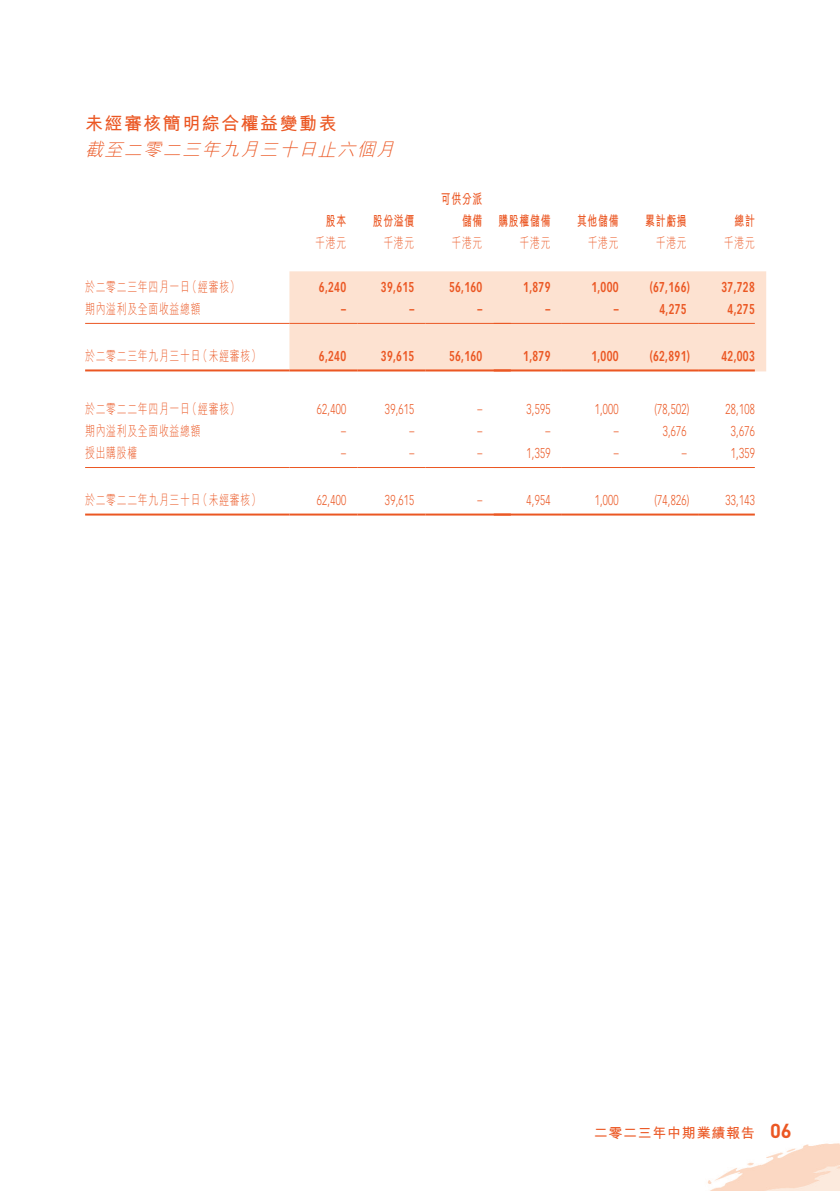
<style>
.page{position:relative;width:840px;height:1191px;background:#fff}
.page>*{position:absolute;margin:0;border:0;box-sizing:border-box;transform-origin:0 0}
.t1{font:700 20px "DIN";color:#eb5723}
.t2{font:italic 300 18px "M Hei HK";color:#eb5723}
.t3{font:700 18px "M Hei HK";letter-spacing:.08em;color:#eb5723}
.t4{font:300 14px "M Hei HK";letter-spacing:.075em;color:#eb5723;scale:.7 1}
.t5{font:300 14px "Vectora LT Std";letter-spacing:.025em;color:#eb5723;scale:.7 1}
.t6{font:700 14px "Vectora LT Std";letter-spacing:.03em;color:#eb5723;scale:.7 1}
.t7{font:700 14px "M Hei HK";letter-spacing:.08em;color:#eb5723;scale:.7 1}
.t8{font:700 14px "M Hei HK";letter-spacing:.05em;color:#eb5723}
</style>
<div class="page">
<img style="left:85px;top:271px;width:754px;height:920px">
<div style="left:289px;top:271px;width:476px;height:100px;background:#fde2d1"></div>
<hr style="left:85px;top:323px;width:204px;height:1px;background:#eb5723">
<hr style="left:289px;top:323px;width:68px;height:1px;background:#eb5723">
<hr style="left:357px;top:323px;width:68px;height:1px;background:#eb5723">
<hr style="left:425px;top:323px;width:85px;height:1px;background:#eb5723">
<hr style="left:493px;top:323px;width:68px;height:1px;background:#eb5723">
<hr style="left:561px;top:323px;width:68px;height:1px;background:#eb5723">
<hr style="left:629px;top:323px;width:68px;height:1px;background:#eb5723">
<hr style="left:697px;top:323px;width:57px;height:1px;background:#eb5723">
<hr style="left:85px;top:369px;width:204px;height:2px;background:#eb5723">
<hr style="left:289px;top:369px;width:68px;height:2px;background:#eb5723">
<hr style="left:357px;top:369px;width:68px;height:2px;background:#eb5723">
<hr style="left:425px;top:369px;width:85px;height:2px;background:#eb5723">
<hr style="left:493px;top:369px;width:68px;height:2px;background:#eb5723">
<hr style="left:561px;top:369px;width:68px;height:2px;background:#eb5723">
<hr style="left:629px;top:369px;width:68px;height:2px;background:#eb5723">
<hr style="left:697px;top:369px;width:57px;height:2px;background:#eb5723">
<hr style="left:85px;top:467px;width:204px;height:1px;background:#eb5723">
<hr style="left:289px;top:467px;width:68px;height:1px;background:#eb5723">
<hr style="left:357px;top:467px;width:68px;height:1px;background:#eb5723">
<hr style="left:425px;top:467px;width:85px;height:1px;background:#eb5723">
<hr style="left:493px;top:467px;width:68px;height:1px;background:#eb5723">
<hr style="left:561px;top:467px;width:68px;height:1px;background:#eb5723">
<hr style="left:629px;top:467px;width:68px;height:1px;background:#eb5723">
<hr style="left:697px;top:467px;width:57px;height:1px;background:#eb5723">
<hr style="left:85px;top:513px;width:204px;height:2px;background:#eb5723">
<hr style="left:289px;top:513px;width:68px;height:2px;background:#eb5723">
<hr style="left:357px;top:513px;width:68px;height:2px;background:#eb5723">
<hr style="left:425px;top:513px;width:85px;height:2px;background:#eb5723">
<hr style="left:493px;top:513px;width:68px;height:2px;background:#eb5723">
<hr style="left:561px;top:513px;width:68px;height:2px;background:#eb5723">
<hr style="left:629px;top:513px;width:68px;height:2px;background:#eb5723">
<hr style="left:697px;top:513px;width:57px;height:2px;background:#eb5723">
<p class="t3" style="left:85px;top:110px;width:253px">未經審核簡明綜合權益變動表</p>
<p class="t2" style="left:85px;top:140px;width:315px">截至二零二三年九月三十日止六個月</p>
<p class="t7" style="left:440px;top:188px;width:61px">可供分派</p>
<p class="t7" style="left:325px;top:210px;width:31px">股本</p>
<p class="t7" style="left:372px;top:210px;width:61px">股份溢價</p>
<p class="t7" style="left:462px;top:210px;width:31px">儲備</p>
<p class="t7" style="left:498px;top:210px;width:76px">購股權儲備</p>
<p class="t7" style="left:576px;top:210px;width:61px">其他儲備</p>
<p class="t7" style="left:644px;top:210px;width:61px">累計虧損</p>
<p class="t7" style="left:734px;top:210px;width:31px">總計</p>
<p class="t4" style="left:315px;top:235px;width:46px">千港元</p>
<p class="t4" style="left:383px;top:235px;width:46px">千港元</p>
<p class="t4" style="left:451px;top:235px;width:46px">千港元</p>
<p class="t4" style="left:519px;top:235px;width:46px">千港元</p>
<p class="t4" style="left:587px;top:235px;width:46px">千港元</p>
<p class="t4" style="left:655px;top:235px;width:46px">千港元</p>
<p class="t4" style="left:723px;top:235px;width:46px">千港元</p>
<p class="t4" style="left:187px;top:279px;width:76px">（經審核(</p>
<p class="t4" style="left:85px;top:279px;width:151px">於二零二三年四月一日</p>
<p class="t6" style="left:319px;top:278px;width:40px">6,240</p>
<p class="t6" style="left:381px;top:278px;width:49px">39,615</p>
<p class="t6" style="left:449px;top:278px;width:49px">56,160</p>
<p class="t6" style="left:523px;top:278px;width:40px">1,879</p>
<p class="t6" style="left:591px;top:278px;width:40px">1,000</p>
<p class="t6" style="left:649px;top:278px;width:59px">)67,166(</p>
<p class="t6" style="left:721px;top:278px;width:49px">37,728</p>
<p class="t4" style="left:85px;top:301px;width:166px">期內溢利及全面收益總額</p>
<p class="t6" style="left:341px;top:300px;width:9px">–</p>
<p class="t6" style="left:409px;top:300px;width:8px">–</p>
<p class="t6" style="left:477px;top:300px;width:8px">–</p>
<p class="t6" style="left:545px;top:300px;width:9px">–</p>
<p class="t6" style="left:613px;top:300px;width:9px">–</p>
<p class="t6" style="left:659px;top:300px;width:40px">4,275</p>
<p class="t6" style="left:727px;top:300px;width:40px">4,275</p>
<p class="t4" style="left:198px;top:349px;width:92px">（未經審核(</p>
<p class="t4" style="left:85px;top:349px;width:166px">於二零二三年九月三十日</p>
<p class="t6" style="left:319px;top:348px;width:40px">6,240</p>
<p class="t6" style="left:380px;top:348px;width:49px">39,615</p>
<p class="t6" style="left:449px;top:348px;width:49px">56,160</p>
<p class="t6" style="left:523px;top:348px;width:40px">1,879</p>
<p class="t6" style="left:591px;top:348px;width:40px">1,000</p>
<p class="t6" style="left:649px;top:348px;width:59px">)62,891(</p>
<p class="t6" style="left:721px;top:348px;width:49px">42,003</p>
<p class="t4" style="left:187px;top:401px;width:76px">（經審核(</p>
<p class="t4" style="left:85px;top:401px;width:151px">於二零二二年四月一日</p>
<p class="t5" style="left:317px;top:400px;width:43px">62,400</p>
<p class="t5" style="left:385px;top:400px;width:43px">39,615</p>
<p class="t5" style="left:477px;top:400px;width:8px">–</p>
<p class="t5" style="left:526px;top:400px;width:36px">3,595</p>
<p class="t5" style="left:594px;top:400px;width:36px">1,000</p>
<p class="t5" style="left:654px;top:400px;width:51px">)78,502(</p>
<p class="t5" style="left:725px;top:400px;width:43px">28,108</p>
<p class="t4" style="left:85px;top:423px;width:166px">期內溢利及全面收益總額</p>
<p class="t5" style="left:341px;top:422px;width:9px">–</p>
<p class="t5" style="left:409px;top:422px;width:8px">–</p>
<p class="t5" style="left:477px;top:422px;width:8px">–</p>
<p class="t5" style="left:545px;top:422px;width:9px">–</p>
<p class="t5" style="left:613px;top:422px;width:9px">–</p>
<p class="t5" style="left:662px;top:422px;width:36px">3,676</p>
<p class="t5" style="left:730px;top:422px;width:36px">3,676</p>
<p class="t4" style="left:85px;top:445px;width:76px">授出購股權</p>
<p class="t5" style="left:341px;top:444px;width:8px">–</p>
<p class="t5" style="left:409px;top:444px;width:8px">–</p>
<p class="t5" style="left:477px;top:444px;width:9px">–</p>
<p class="t5" style="left:526px;top:444px;width:36px">1,359</p>
<p class="t5" style="left:613px;top:444px;width:9px">–</p>
<p class="t5" style="left:681px;top:444px;width:9px">–</p>
<p class="t5" style="left:730px;top:444px;width:36px">1,359</p>
<p class="t4" style="left:198px;top:493px;width:92px">（未經審核(</p>
<p class="t4" style="left:85px;top:493px;width:166px">於二零二二年九月三十日</p>
<p class="t5" style="left:317px;top:492px;width:43px">62,400</p>
<p class="t5" style="left:385px;top:492px;width:43px">39,615</p>
<p class="t5" style="left:477px;top:492px;width:8px">–</p>
<p class="t5" style="left:526px;top:492px;width:36px">4,954</p>
<p class="t5" style="left:594px;top:492px;width:36px">1,000</p>
<p class="t5" style="left:654px;top:492px;width:51px">)74,826(</p>
<p class="t5" style="left:725px;top:492px;width:43px">33,143</p>
<p class="t8" style="left:593px;top:1122px;width:162px">二零二三年中期業績報告</p>
<h1 class="t1" style="left:769px;top:1117px;width:23px">06</h1>
</div>
